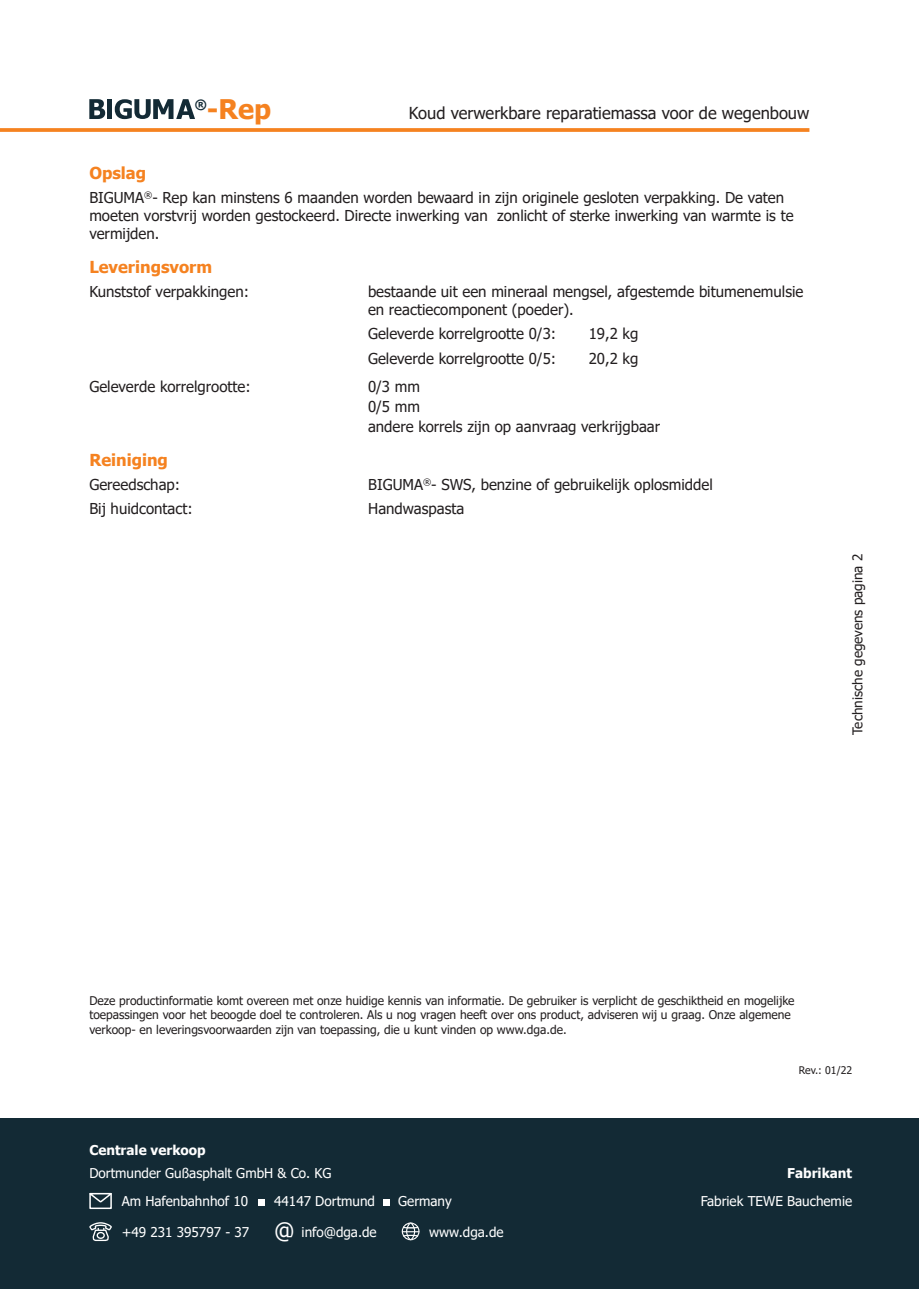
<style>
.page{position:relative;width:919px;height:1289px;background:#fff}
.page>*{position:absolute;margin:0;border:0;box-sizing:border-box;transform-origin:0 0}
.t1{font:700 27px "Tahoma";color:#f58220}
.t2{font:16.5px "Tahoma";color:#231f20}
.t3{font:700 16.5px "Tahoma";color:#f58220}
.t4{font:15px/18px "Tahoma";color:#231f20}
.t5{font:13.5px/28.2px "Tahoma";color:#fff}
.t6{font:13.5px "Tahoma";color:#231f20}
.t7{font:700 13.5px "Tahoma";color:#fff}
.t8{font:700 13.05px "Tahoma";color:#132a35}
.t9{font:12px/14.4px "Tahoma";color:#231f20}
.t10{font:10.5px "Tahoma";color:#231f20}
.s1{font-size:22.5px}
</style>
<div class="page">
<svg style="left:0;top:128px;width:809px;height:4px;background:#f5892d"></svg>
<hr style="left:108px;top:99px;width:4px;height:20px;background:#132a35">
<svg style="left:89px;top:99px;width:16px;height:20px"></svg>
<svg style="left:115px;top:99px;width:80px;height:20px"></svg>
<div style="left:0;top:1118px;width:918px;height:170px;background:#132a35"></div>
<svg style="left:89px;top:1192px;width:23px;height:16px"></svg>
<div style="left:258px;top:1199px;width:6px;height:7px;background:#fff"></div>
<svg style="left:89px;top:1222px;width:23px;height:18px"></svg>
<div style="left:383px;top:1199px;width:7px;height:7px;background:#fff"></div>
<div style="left:402px;top:1222px;width:17px;height:18px;border:1px solid #fff;border-radius:50%"></div>
<div style="left:406px;top:1222px;width:9px;height:18px;border:1px solid #fff;border-radius:50%"></div>
<svg style="left:402px;top:1225px;width:17px;height:12px"></svg>
<p class="t8" style="left:195px;top:96px;width:14px">®</p>
<h1 class="t1" style="left:207px;top:90px;width:66px">-Rep</h1>
<p class="t2" style="left:409px;top:102px;width:402px">Koud verwerkbare reparatiemassa voor de wegenbouw</p>
<p class="t3" style="left:89px;top:161px;width:58px">Opslag</p>
<p class="t4" style="left:89px;top:189px;width:705px">BIGUMA<sup>®</sup>- Rep kan minstens 6 maanden worden bewaard in zijn originele gesloten verpakking. De vaten moeten vorstvrij worden gestockeerd. Directe inwerking van zonlicht of sterke inwerking van warmte is te vermijden.</p>
<p class="t3" style="left:89px;top:255px;width:124px">Leveringsvorm</p>
<p class="t4" style="left:89px;top:283px;width:161px">Kunststof verpakkingen:</p>
<p class="t4" style="left:89px;top:378px;width:163px">Geleverde korrelgrootte:</p>
<p class="t4" style="left:368px;top:283px;width:437px">bestaande uit een mineraal mengsel, afgestemde bitumenemulsie en reactiecomponent (poeder).</p>
<p class="t4" style="left:368px;top:325px;width:190px">Geleverde korrelgrootte 0/3:</p>
<p class="t4" style="left:588px;top:325px;width:51px">19,2 kg</p>
<p class="t4" style="left:368px;top:350px;width:190px">Geleverde korrelgrootte 0/5:</p>
<p class="t4" style="left:588px;top:350px;width:51px">20,2 kg</p>
<p class="t4" style="left:368px;top:378px;width:54px">0/3 mm</p>
<p class="t4" style="left:368px;top:398px;width:54px">0/5 mm</p>
<p class="t4" style="left:368px;top:418px;width:294px">andere korrels zijn op aanvraag verkrijgbaar</p>
<p class="t3" style="left:89px;top:448px;width:80px">Reiniging</p>
<p class="t4" style="left:89px;top:476px;width:92px">Gereedschap:</p>
<p class="t4" style="left:368px;top:476px;width:346px">BIGUMA<sup>®</sup>- SWS, benzine of gebruikelijk oplosmiddel</p>
<p class="t4" style="left:89px;top:501px;width:105px">Bij huidcontact:</p>
<p class="t4" style="left:368px;top:501px;width:97px">Handwaspasta</p>
<p class="t6" style="left:848px;top:735px;width:183px;rotate:-90deg">Technische gegevens pagina 2</p>
<p class="t9" style="left:89px;top:994px;width:706px">Deze productinformatie komt overeen met onze huidige kennis van informatie. De gebruiker is verplicht de geschiktheid en mogelijke toepassingen voor het beoogde doel te controleren. Als u nog vragen heeft over ons product, adviseren wij u graag. Onze algemene verkoop- en leveringsvoorwaarden zijn van toepassing, die u kunt vinden op www.dga.de.</p>
<p class="t7" style="left:89px;top:1140px;width:118px">Centrale verkoop</p>
<p class="t10" style="left:798px;top:1063px;width:55px">Rev.: 01/22</p>
<p class="t5" style="left:122px;top:1159px;width:211px;text-indent:-32px">Dortmunder Gußasphalt GmbH &amp; Co. KG<br>Am Hafenbahnhof 10</p>
<p class="t7" style="left:787px;top:1163px;width:66px">Fabrikant</p>
<p class="t5" style="left:398px;top:1187px;width:55px">Germany</p>
<p class="t5" style="left:700px;top:1187px;width:153px">Fabriek TEWE Bauchemie</p>
<p class="t5" style="left:274px;top:1187px;width:102px">44147 Dortmund</p>
<p class="t5" style="left:122px;top:1218px;width:256px">+49 231 395797 - 37 <span class="s1">@</span> info@dga.de</p>
<p class="t5" style="left:429px;top:1218px;width:76px">www.dga.de</p>
</div>
